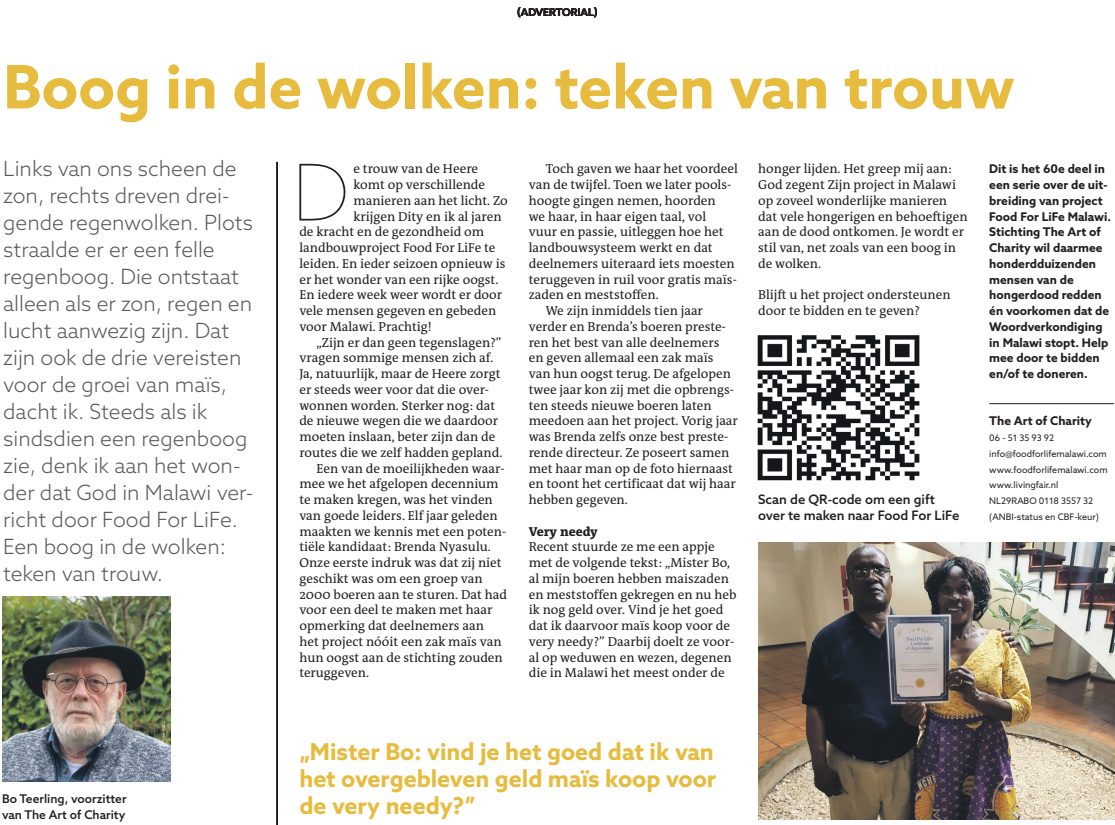
<style>
.page{position:relative;width:1115px;height:825px;background:#fff}
.page>*{position:absolute;margin:0;border:0;box-sizing:border-box;transform-origin:0 0}
.t1{font:100 78.3px "Azo Sans";color:#231f20}
.t2{font:700 60px "Azo Sans";color:#e7bb3d}
.t3{font:700 23.25px/27px "Azo Sans";color:#e7bb3d;text-align:justify}
.t4{font:300 21px/27px "Azo Sans";color:#57585a}
.t5{font:13.05px/15.8px "The Antiqua B W5 Plain";color:#231f20}
.t6{font:500 13.05px/15.8px "Azo Sans";color:#231f20}
.t7{font:800 13.05px "The Antiqua B W8";color:#231f20}
.t8{font:700 12px/15.8px "Azo Sans";color:#231f20}
.t9{font:500 12px/15.8px "Azo Sans";color:#231f20}
.t10{font:500 10.5px "Azo Sans";color:#231f20}
.t11{font:9px/15.8px "Azo Sans";color:#231f20}
</style>
<div class="page">
<img style="left:758px;top:543px;width:356px;height:276px">
<hr style="left:277px;top:162px;width:1px;height:663px;background:#231f20">
<hr style="left:988px;top:403px;width:125px;height:1px;background:#231f20">
<img style="left:2px;top:596px;width:168px;height:186px">
<img style="left:757px;top:335px;width:163px;height:146px">
<p class="t10" style="left:517px;top:5px;width:82px">(ADVERTORIAL)</p>
<h2 class="t2" style="left:3px;top:48px;width:1012px">Boog in de wolken: teken van trouw</h2>
<p class="t4" style="left:3px;top:155px;width:252px">Links van ons scheen de zon, rechts dreven drei&shy;gende regenwolken. Plots straalde er er een felle regenboog. Die ontstaat alleen als er zon, regen en lucht aanwezig zijn. Dat zijn ook de drie vereisten voor de groei van maïs, dacht ik. Steeds als ik sindsdien een regenboog zie, denk ik aan het won&shy;der dat God in Malawi ver&shy;richt door Food For LiFe.<br>Een boog in de wolken: teken van trouw.</p>
<p class="t9" style="left:2px;top:791px;width:126px">Bo Teerling, voorzitter van The Art of Charity</p>
<h1 class="t1" style="left:291px;top:143px;width:59px">D</h1>
<p class="t5" style="left:353px;top:161px;width:126px">e trouw van de Heere</p>
<p class="t5" style="left:353px;top:177px;width:133px">komt op verschillende</p>
<p class="t5" style="left:353px;top:193px;width:156px">manieren aan het licht. Zo</p>
<p class="t5" style="left:353px;top:208px;width:150px">krijgen Dity en ik al jaren</p>
<p class="t5" style="left:299px;top:224px;width:186px">de kracht en de gezondheid om</p>
<p class="t5" style="left:299px;top:240px;width:197px">landbouwproject Food For LiFe te</p>
<p class="t5" style="left:299px;top:256px;width:208px">leiden. En ieder seizoen opnieuw is</p>
<p class="t5" style="left:299px;top:271px;width:200px">er het wonder van een rijke oogst.</p>
<p class="t5" style="left:299px;top:287px;width:204px">En iedere week weer wordt er door</p>
<p class="t5" style="left:299px;top:303px;width:198px">vele mensen gegeven en gebeden</p>
<p class="t5" style="left:299px;top:319px;width:134px">voor Malawi. Prachtig!</p>
<p class="t5" style="left:316px;top:334px;width:186px">„Zijn er dan geen tegenslagen?”</p>
<p class="t5" style="left:299px;top:350px;width:195px">vragen sommige mensen zich af.</p>
<p class="t5" style="left:299px;top:366px;width:202px">Ja, natuurlijk, maar de Heere zorgt</p>
<p class="t5" style="left:299px;top:382px;width:191px">er steeds weer voor dat die over-</p>
<p class="t5" style="left:299px;top:397px;width:197px">wonnen worden. Sterker nog: dat</p>
<p class="t5" style="left:299px;top:413px;width:200px">de nieuwe wegen die we daardoor</p>
<p class="t5" style="left:299px;top:429px;width:197px">moeten inslaan, beter zijn dan de</p>
<p class="t5" style="left:299px;top:445px;width:204px">routes die we zelf hadden gepland.</p>
<p class="t5" style="left:316px;top:460px;width:189px">Een van de moeilijkheden waar-</p>
<p class="t5" style="left:299px;top:476px;width:201px">mee we het afgelopen decennium</p>
<p class="t5" style="left:299px;top:492px;width:195px">te maken kregen, was het vinden</p>
<p class="t5" style="left:299px;top:508px;width:200px">van goede leiders. Elf jaar geleden</p>
<p class="t5" style="left:299px;top:523px;width:208px">maakten we kennis met een poten-</p>
<p class="t5" style="left:299px;top:539px;width:193px">tiële kandidaat: Brenda Nyasulu.</p>
<p class="t5" style="left:299px;top:555px;width:204px">Onze eerste indruk was dat zij niet</p>
<p class="t5" style="left:299px;top:571px;width:185px">geschikt was om een groep van</p>
<p class="t5" style="left:299px;top:586px;width:209px">2000 boeren aan te sturen. Dat had</p>
<p class="t5" style="left:299px;top:602px;width:194px">voor een deel te maken met haar</p>
<p class="t5" style="left:299px;top:618px;width:186px">opmerking dat deelnemers aan</p>
<p class="t5" style="left:299px;top:634px;width:204px">het project nóóit een zak maïs van</p>
<p class="t5" style="left:299px;top:649px;width:205px">hun oogst aan de stichting zouden</p>
<p class="t5" style="left:299px;top:665px;width:71px">teruggeven.</p>
<p class="t5" style="left:545px;top:161px;width:193px">Toch gaven we haar het voordeel</p>
<p class="t5" style="left:528px;top:177px;width:204px">van de twijfel. Toen we later pools-</p>
<p class="t5" style="left:528px;top:193px;width:188px">hoogte gingen nemen, hoorden</p>
<p class="t5" style="left:528px;top:208px;width:179px">we haar, in haar eigen taal, vol</p>
<p class="t5" style="left:528px;top:224px;width:196px">vuur en passie, uitleggen hoe het</p>
<p class="t5" style="left:528px;top:240px;width:185px">landbouwsysteem werkt en dat</p>
<p class="t5" style="left:528px;top:256px;width:207px">deelnemers uiteraard iets moesten</p>
<p class="t5" style="left:528px;top:271px;width:209px">teruggeven in ruil voor gratis maïs-</p>
<p class="t5" style="left:528px;top:287px;width:131px">zaden en meststoffen.</p>
<p class="t5" style="left:545px;top:303px;width:159px">We zijn inmiddels tien jaar</p>
<p class="t5" style="left:528px;top:319px;width:198px">verder en Brenda’s boeren preste-</p>
<p class="t5" style="left:528px;top:334px;width:192px">ren het best van alle deelnemers</p>
<p class="t5" style="left:528px;top:350px;width:186px">en geven allemaal een zak maïs</p>
<p class="t5" style="left:528px;top:366px;width:204px">van hun oogst terug. De afgelopen</p>
<p class="t5" style="left:528px;top:382px;width:207px">twee jaar kon zij met die opbrengs-</p>
<p class="t5" style="left:528px;top:397px;width:184px">ten steeds nieuwe boeren laten</p>
<p class="t5" style="left:528px;top:413px;width:210px">meedoen aan het project. Vorig jaar</p>
<p class="t5" style="left:528px;top:429px;width:201px">was Brenda zelfs onze best preste-</p>
<p class="t5" style="left:528px;top:445px;width:202px">rende directeur. Ze poseert samen</p>
<p class="t5" style="left:528px;top:460px;width:206px">met haar man op de foto hiernaast</p>
<p class="t5" style="left:528px;top:476px;width:208px">en toont het certificaat dat wij haar</p>
<p class="t5" style="left:528px;top:492px;width:100px">hebben gegeven.</p>
<p class="t7" style="left:528px;top:523px;width:71px">Very needy</p>
<p class="t5" style="left:528px;top:539px;width:209px">Recent stuurde ze me een appje met de volgende tekst: „Mister Bo, al mijn boeren hebben maiszaden en meststoffen gekregen en nu heb ik nog geld over. Vind je het goed dat ik daarvoor maïs koop voor de very needy?” Daarbij doelt ze voor&shy;al op weduwen en wezen, degenen die in Malawi het meest onder de</p>
<p class="t5" style="left:758px;top:161px;width:211px">honger lijden. Het greep mij aan:<br>God zegent Zijn project in Malawi op zoveel wonderlijke manieren dat vele hongerigen en behoeftigen aan de dood ontkomen. Je wordt er stil van, net zoals van een boog in de wolken.</p>
<p class="t5" style="left:758px;top:287px;width:194px">Blijft u het project ondersteunen door te bidden en te geven?</p>
<p class="t6" style="left:758px;top:491px;width:203px">Scan de QR-code om een gift over te maken naar Food For LiFe</p>
<p class="t8" style="left:988px;top:161px;width:123px">Dit is het 60e deel in een serie over de uit&shy;breiding van project<br>Food For LiFe Malawi.<br>Stichting The Art of<br>Charity wil daarmee honderdduizenden mensen van de hongerdood redden én voorkomen dat de<br>Woordverkondiging in Malawi stopt. Help mee door te bidden en/of te doneren.</p>
<p class="t8" style="left:988px;top:413px;width:104px">The Art of Charity</p>
<p class="t11" style="left:988px;top:430px;width:120px">06 - 51 35 93 92 info@foodforlifemalawi.com www.foodforlifemalawi.com www.livingfair.nl<br>NL29RABO 0118 3557 32 (ANBI-status en CBF-keur)</p>
<h3 class="t3" style="left:299px;top:737px;width:418px">„Mister Bo: vind je het goed dat ik van het overgebleven geld maïs koop voor de very needy?”</h3>
</div>
